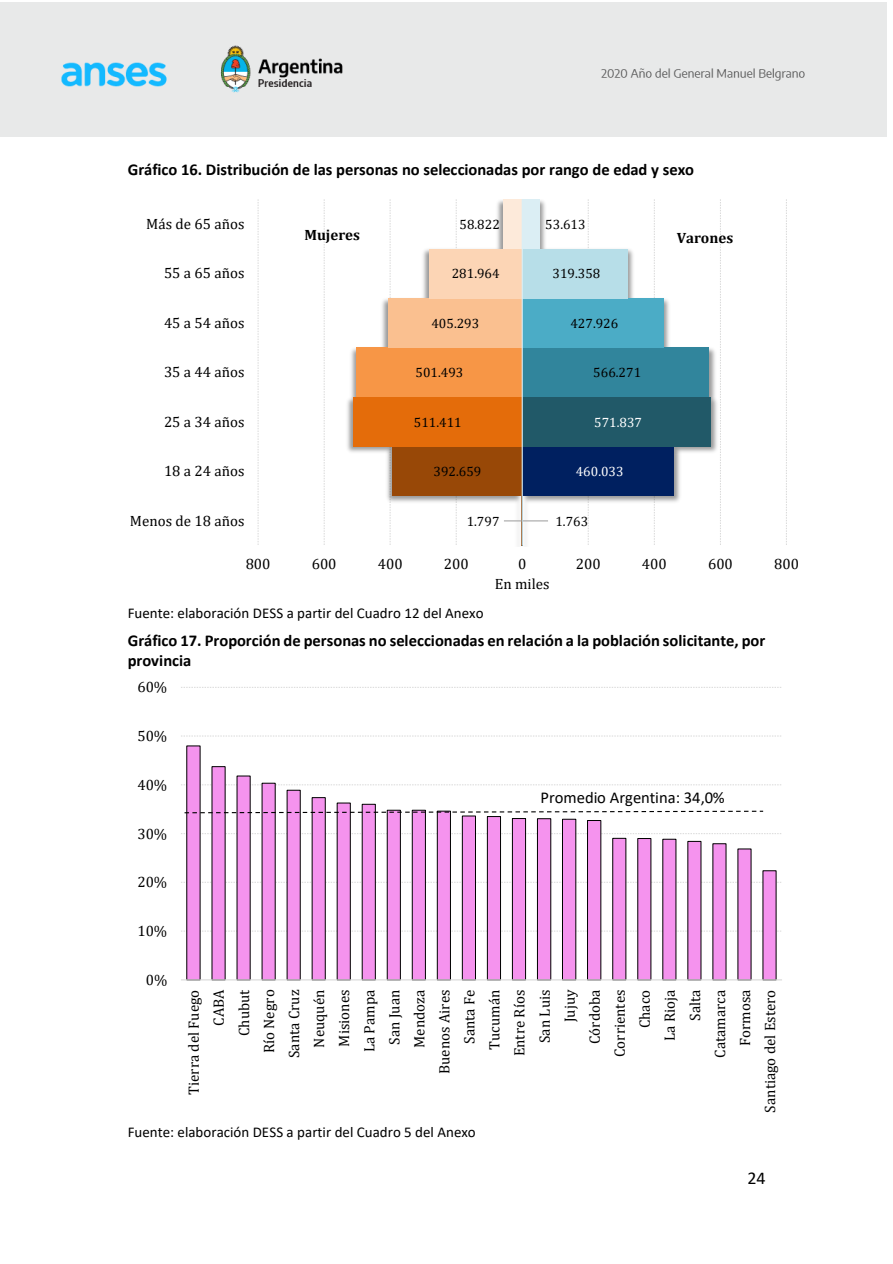
<style>
.page{position:relative;width:893px;height:1264px;background:#fff}
.page>*{position:absolute;margin:0;border:0;box-sizing:border-box;transform-origin:0 0}
.t1{font:18px "Calibri";color:#000}
.t2{font:700 16.5px/20.1px "Calibri";letter-spacing:-.005em;color:#000}
.t3{font:16.5px "Calibri";color:#000}
.t4{font:15px/25px "Cambria";color:#000;text-align:right}
.t5{font:15px "Calibri";color:#000}
.t6{font:700 15px "Cambria";color:#000}
.t7{font:13.5px "Cambria";letter-spacing:.005em;color:#000}
.t8{font:13.5px "Cambria";letter-spacing:.005em;color:#fff}
</style>
<div class="page">
<div style="left:0;top:3px;width:886px;height:134px;background:#e8e9e9"></div>
<svg style="left:258px;top:199px;width:1px;height:346px"></svg>
<svg style="left:324px;top:199px;width:1px;height:346px"></svg>
<svg style="left:390px;top:199px;width:1px;height:346px"></svg>
<svg style="left:456px;top:199px;width:1px;height:346px"></svg>
<svg style="left:588px;top:199px;width:1px;height:346px"></svg>
<svg style="left:654px;top:199px;width:1px;height:346px"></svg>
<svg style="left:720px;top:199px;width:1px;height:346px"></svg>
<svg style="left:786px;top:199px;width:1px;height:346px"></svg>
<img style="left:387px;top:455px;width:132px;height:50px">
<img style="left:347px;top:406px;width:45px;height:49px">
<img style="left:347px;top:348px;width:9px;height:58px">
<img style="left:382px;top:295px;width:9px;height:52px">
<img style="left:422px;top:246px;width:35px;height:52px">
<img style="left:496px;top:200px;width:7px;height:49px">
<img style="left:519px;top:521px;width:13px;height:25px">
<img style="left:519px;top:455px;width:161px;height:50px">
<img style="left:674px;top:406px;width:43px;height:49px">
<img style="left:709px;top:348px;width:8px;height:58px">
<img style="left:654px;top:295px;width:15px;height:52px">
<img style="left:587px;top:246px;width:47px;height:52px">
<img style="left:540px;top:200px;width:6px;height:49px">
<div style="left:392px;top:446px;width:130px;height:50px;background:#984807"></div>
<div style="left:353px;top:397px;width:169px;height:49px;background:#e46c0a"></div>
<div style="left:356px;top:347px;width:166px;height:50px;background:#f79646"></div>
<div style="left:388px;top:298px;width:134px;height:50px;background:#fac090"></div>
<div style="left:429px;top:249px;width:93px;height:49px;background:#fcd5b5"></div>
<div style="left:503px;top:199px;width:19px;height:50px;background:#fdeada"></div>
<hr style="left:522px;top:496px;width:1px;height:49px;background:#215968">
<div style="left:522px;top:446px;width:152px;height:50px;background:#002060"></div>
<div style="left:522px;top:397px;width:189px;height:49px;background:#215968"></div>
<div style="left:522px;top:347px;width:187px;height:50px;background:#31859c"></div>
<div style="left:522px;top:298px;width:141px;height:50px;background:#4bacc6"></div>
<div style="left:522px;top:249px;width:105px;height:49px;background:#b7dee8"></div>
<div style="left:522px;top:199px;width:18px;height:50px;background:#dbeef4"></div>
<hr style="left:521px;top:199px;width:1px;height:346px;background:#dbeef4">
<svg style="left:504px;top:520px;width:44px;height:1px"></svg>
<svg style="left:181px;top:735px;width:600px;height:1px"></svg>
<svg style="left:181px;top:687px;width:600px;height:1px"></svg>
<svg style="left:186px;top:745px;width:590px;height:234px"></svg>
<hr style="left:181px;top:979px;width:601px;height:1px;background:#d9d9d9">
<svg style="left:184px;top:810px;width:580px;height:3px"></svg>
<p class="t2" style="left:128px;top:159px;width:568px">Gráfico 16. Distribución de las personas no seleccionadas por rango de edad y sexo</p>
<p class="t4" style="left:146px;top:211px;width:100px">Más de 65 años</p>
<p class="t7" style="left:459px;top:216px;width:42px">58.822</p>
<p class="t7" style="left:545px;top:216px;width:42px">53.613</p>
<p class="t6" style="left:304px;top:224px;width:57px">Mujeres</p>
<p class="t6" style="left:676px;top:227px;width:58px">Varones</p>
<p class="t4" style="left:164px;top:260px;width:82px">55 a 65 años</p>
<p class="t7" style="left:451px;top:266px;width:49px">281.964</p>
<p class="t7" style="left:552px;top:266px;width:49px">319.358</p>
<p class="t4" style="left:164px;top:310px;width:82px">45 a 54 años</p>
<p class="t7" style="left:431px;top:315px;width:49px">405.293</p>
<p class="t7" style="left:570px;top:315px;width:49px">427.926</p>
<p class="t4" style="left:164px;top:359px;width:82px">35 a 44 años</p>
<p class="t7" style="left:415px;top:365px;width:49px">501.493</p>
<p class="t7" style="left:593px;top:365px;width:49px">566.271</p>
<p class="t4" style="left:164px;top:409px;width:82px">25 a 34 años</p>
<p class="t7" style="left:414px;top:414px;width:49px">511.411</p>
<p class="t8" style="left:594px;top:414px;width:49px">571.837</p>
<p class="t4" style="left:164px;top:458px;width:82px">18 a 24 años</p>
<p class="t7" style="left:433px;top:463px;width:49px">392.659</p>
<p class="t8" style="left:575px;top:463px;width:49px">460.033</p>
<p class="t4" style="left:130px;top:508px;width:116px">Menos de 18 años</p>
<p class="t7" style="left:466px;top:513px;width:34px">1.797</p>
<p class="t7" style="left:555px;top:513px;width:34px">1.763</p>
<p class="t4" style="left:246px;top:551px;width:26px">800</p>
<p class="t4" style="left:312px;top:551px;width:26px">600</p>
<p class="t4" style="left:378px;top:551px;width:26px">400</p>
<p class="t4" style="left:444px;top:551px;width:26px">200</p>
<p class="t4" style="left:518px;top:551px;width:10px">0</p>
<p class="t4" style="left:576px;top:551px;width:26px">200</p>
<p class="t4" style="left:642px;top:551px;width:26px">400</p>
<p class="t4" style="left:708px;top:551px;width:26px">600</p>
<p class="t4" style="left:774px;top:551px;width:26px">800</p>
<p class="t4" style="left:495px;top:571px;width:56px">En miles</p>
<p class="t5" style="left:128px;top:602px;width:357px">Fuente: elaboración DESS a partir del Cuadro 12 del Anexo</p>
<p class="t2" style="left:128px;top:630px;width:639px">Gráfico 17. Proporción de personas no seleccionadas en relación a la población solicitante, por provincia</p>
<p class="t4" style="left:137px;top:674px;width:31px">60%</p>
<p class="t4" style="left:137px;top:723px;width:31px">50%</p>
<p class="t4" style="left:137px;top:771px;width:31px">40%</p>
<p class="t4" style="left:137px;top:820px;width:31px">30%</p>
<p class="t4" style="left:137px;top:869px;width:31px">20%</p>
<p class="t4" style="left:137px;top:918px;width:31px">10%</p>
<p class="t4" style="left:146px;top:966px;width:23px">0%</p>
<p class="t3" style="left:540px;top:785px;width:186px">Promedio Argentina: 34,0%</p>
<p class="t4" style="left:181px;top:1112px;width:125px;rotate:-90deg">Tierra del Fuego<br>CABA<br>Chubut<br>Río Negro<br>Santa Cruz<br>Neuquén<br>Misiones<br>La Pampa<br>San Juan<br>Mendoza<br>Buenos Aires<br>Santa Fe<br>Tucumán<br>Entre Ríos<br>San Luis<br>Jujuy<br>Córdoba<br>Corrientes<br>Chaco<br>La Rioja<br>Salta<br>Catamarca<br>Formosa<br>Santiago del Estero</p>
<p class="t5" style="left:128px;top:1121px;width:349px">Fuente: elaboración DESS a partir del Cuadro 5 del Anexo</p>
<p class="t1" style="left:747px;top:1165px;width:20px">24</p>
</div>
